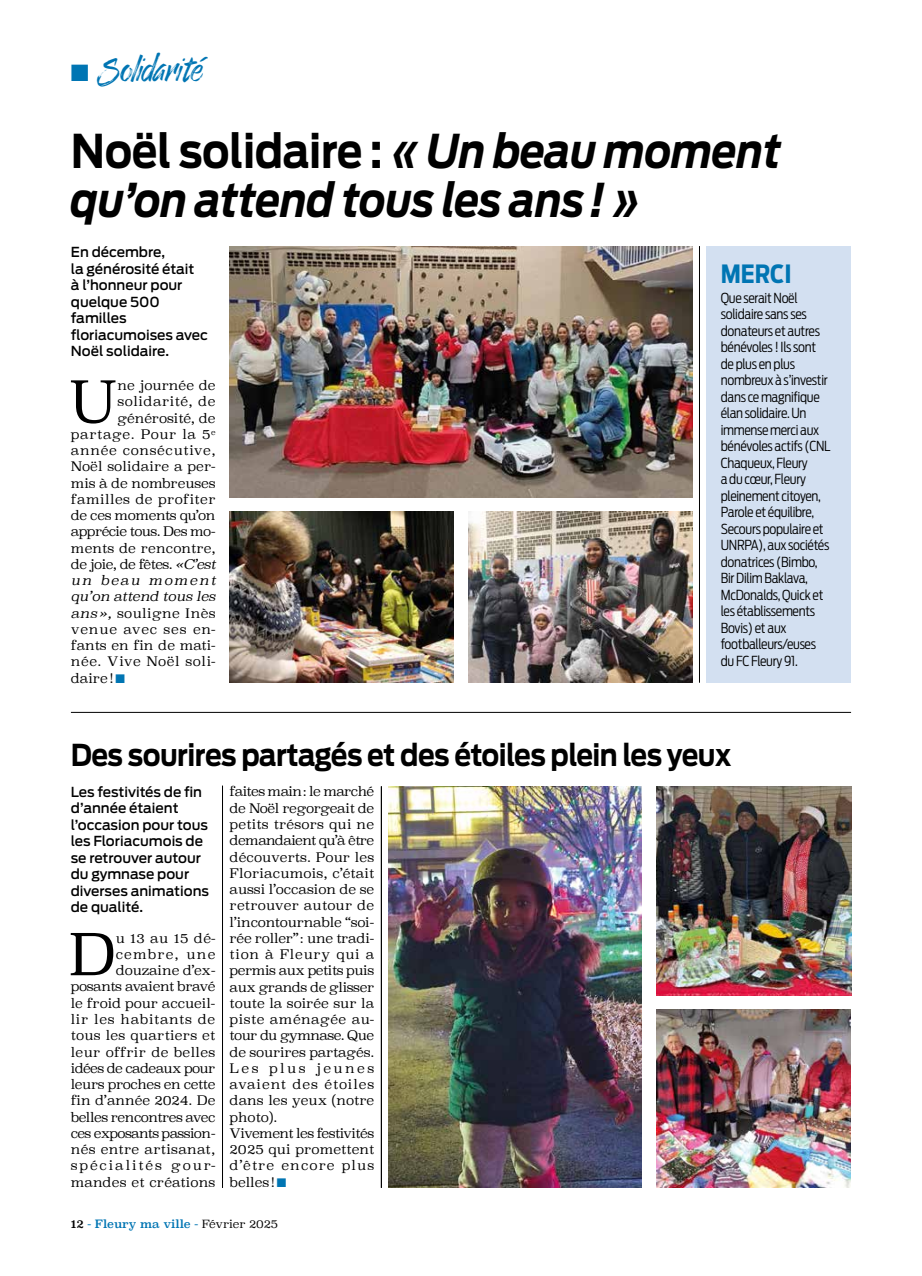
<style>
.page{position:relative;width:922px;height:1276px;background:#fff}
.page>*{position:absolute;margin:0;border:0;box-sizing:border-box;transform-origin:0 0}
.t1{font:300 56.88px "Superclarendon";color:#000}
.t2{font:italic 700 46.25px/48.8px "Antenna";letter-spacing:-.01em;color:#000;scale:.9 1}
.t3{font:33.75px "Enjoythe Ride";color:#0075b3}
.t4{font:700 30px "Antenna";letter-spacing:-.02em;color:#000;scale:.9 1}
.t5{font:700 25px "Antenna Cond";color:#0075b3}
.t6{font:300 13.75px/16.5px "Antenna Cond";letter-spacing:-.02em;color:#000}
.t7{font:500 13.75px/16.5px "Antenna";color:#000}
.t8{font:300 13.12px/16.2px "Superclarendon";color:#000;text-align:right}
.t9{font:300 13.12px "Superclarendon";letter-spacing:-.035em;color:#000}
.t10{font:300 13.12px "Superclarendon";letter-spacing:-.04em;color:#000}
.t11{font:300 13.12px "Superclarendon";letter-spacing:.035em;color:#000}
.t12{font:italic 300 13.12px "Superclarendon";color:#000}
.t13{font:300 13.12px "Superclarendon";letter-spacing:.05em;color:#000}
.t14{font:300 13.12px "Superclarendon";letter-spacing:-.025em;color:#000}
.t15{font:300 13.12px "Superclarendon";letter-spacing:.03em;color:#000}
.t16{font:300 13.12px "Superclarendon";letter-spacing:.045em;color:#000}
.t17{font:300 13.12px "Superclarendon";letter-spacing:.055em;color:#000}
.t18{font:300 13.12px "Superclarendon";letter-spacing:.065em;color:#000}
.t19{font:300 13.12px "Superclarendon";letter-spacing:.04em;color:#000}
.t20{font:italic 300 13.12px "Superclarendon";letter-spacing:.13em;color:#000}
.t21{font:11.25px "Superclarendon";letter-spacing:-.01em;color:#0075b3}
.s1{font-style:normal}
.s2{font-style:italic}
.s3{color:#0075b3}
.s4{color:#000}
.s5{font-weight:300;color:#000}
</style>
<div class="page">
<hr style="left:71px;top:712px;width:779px;height:1px;background:#000">
<hr style="left:699px;top:246px;width:1px;height:436px;background:#000">
<hr style="left:222px;top:785px;width:1px;height:402px;background:#000">
<hr style="left:381px;top:786px;width:1px;height:401px;background:#000">
<img style="left:230px;top:511px;width:224px;height:171px">
<img style="left:468px;top:511px;width:224px;height:171px">
<img style="left:230px;top:246px;width:462px;height:251px">
<div style="left:706px;top:246px;width:144px;height:436px;background:#d3e0f1"></div>
<img style="left:656px;top:786px;width:194px;height:209px">
<img style="left:656px;top:1009px;width:194px;height:178px">
<img style="left:388px;top:786px;width:253px;height:401px">
<h3 class="t3" style="left:71px;top:50px;width:134px">■ Solidarité</h3>
<h2 class="t2" style="left:71px;top:127px;width:791px"><span class="s1">Noël solidaire :</span> «Un beau moment qu’on attend tous les ans!»</h2>
<p class="t7" style="left:71px;top:244px;width:139px">En décembre,<br>la générosité était<br>à l’honneur pour quelque 500 familles floriacumoises avec<br>Noël solidaire.</p>
<h1 class="t1" style="left:69px;top:364px;width:50px">U</h1>
<p class="t8" style="left:117px;top:378px;width:100px">ne journée de</p>
<p class="t19" style="left:117px;top:393px;width:100px">solidarité, de</p>
<p class="t8" style="left:117px;top:411px;width:100px">générosité, de</p>
<p class="t17" style="left:71px;top:425px;width:146px">partage. Pour la 5<sup>e</sup></p>
<p class="t13" style="left:71px;top:442px;width:146px">année consécutive,</p>
<p class="t8" style="left:71px;top:459px;width:146px">Noël solidaire a per-</p>
<p class="t8" style="left:71px;top:476px;width:146px">mis à de nombreuses</p>
<p class="t11" style="left:71px;top:490px;width:146px">familles de profiter</p>
<p class="t14" style="left:71px;top:507px;width:146px">de ces moments qu’on</p>
<p class="t10" style="left:71px;top:523px;width:146px">apprécie tous. Des mo-</p>
<p class="t8" style="left:71px;top:541px;width:146px">ments de rencontre,</p>
<p class="t9" style="left:71px;top:555px;width:146px">de joie, de fêtes. <span class="s2">«C’est</span></p>
<p class="t20" style="left:71px;top:572px;width:146px">un beau moment</p>
<p class="t12" style="left:71px;top:588px;width:146px">qu’on attend tous les</p>
<p class="t15" style="left:71px;top:604px;width:146px"><span class="s2">ans »,</span> souligne Inès</p>
<p class="t18" style="left:71px;top:620px;width:146px">venue avec ses en-</p>
<p class="t8" style="left:71px;top:638px;width:146px">fants en fin de mati-</p>
<p class="t16" style="left:71px;top:653px;width:146px">née. Vive Noël soli-</p>
<p class="t8" style="left:71px;top:671px;width:55px">daire!<span class="s3">■</span></p>
<h3 class="t5" style="left:720px;top:259px;width:72px">MERCI</h3>
<p class="t6" style="left:720px;top:290px;width:111px">Que serait Noël solidaire sans ses donateurs et autres bénévoles ! Ils sont de plus en plus nombreux à s’investir dans ce magnifique élan solidaire. Un immense merci aux bénévoles actifs (CNL<br>Chaqueux, Fleury<br>a du cœur, Fleury pleinement citoyen,<br>Parole et équilibre,<br>Secours populaire et<br>UNRPA), aux sociétés donatrices (Bimbo,<br>Bir Dilim Baklava,<br>McDonalds, Quick et les établissements<br>Bovis) et aux footballeurs/euses du FC Fleury 91.</p>
<h3 class="t4" style="left:71px;top:737px;width:735px">Des sourires partagés et des étoiles plein les yeux</h3>
<p class="t7" style="left:71px;top:783px;width:140px">Les festivités de fin d’année étaient l’occasion pour tous les Floriacumois de se retrouver autour du gymnase pour diverses animations de qualité.</p>
<h1 class="t1" style="left:69px;top:917px;width:49px">D</h1>
<p class="t8" style="left:229px;top:784px;width:146px;text-align:left">faites main: le marché de Noël regorgeait de petits trésors qui ne demandaient qu’à être découverts. Pour les<br>Floriacumois, c’était aussi l’occasion de se retrouver autour de l’incontournable “soi&shy;rée roller”: une tradi&shy;tion à Fleury qui a permis aux petits puis aux grands de glisser toute la soirée sur la piste aménagée au&shy;tour du gymnase. Que de sourires partagés.<br>Les plus jeunes avaient des étoiles dans les yeux (notre photo).<br>Vivement les festivités<br>2025 qui promettent d’être encore plus belles!<span class="s3">■</span></p>
<p class="t8" style="left:71px;top:931px;width:146px">u 13 au 15 dé&shy;cembre, une douzaine d’ex&shy;posants avaient bravé le froid pour accueil&shy;lir les habitants de tous les quartiers et leur offrir de belles idées de cadeaux pour leurs proches en cette fin d’année 2024. De belles rencontres avec ces exposants passion&shy;nés entre artisanat, spécialités gour&shy;mandes et créations</p>
<p class="t21" style="left:71px;top:1216px;width:208px"><span class="s4">12</span> - Fleury ma ville - <span class="s5">Février 2025</span></p>
</div>
